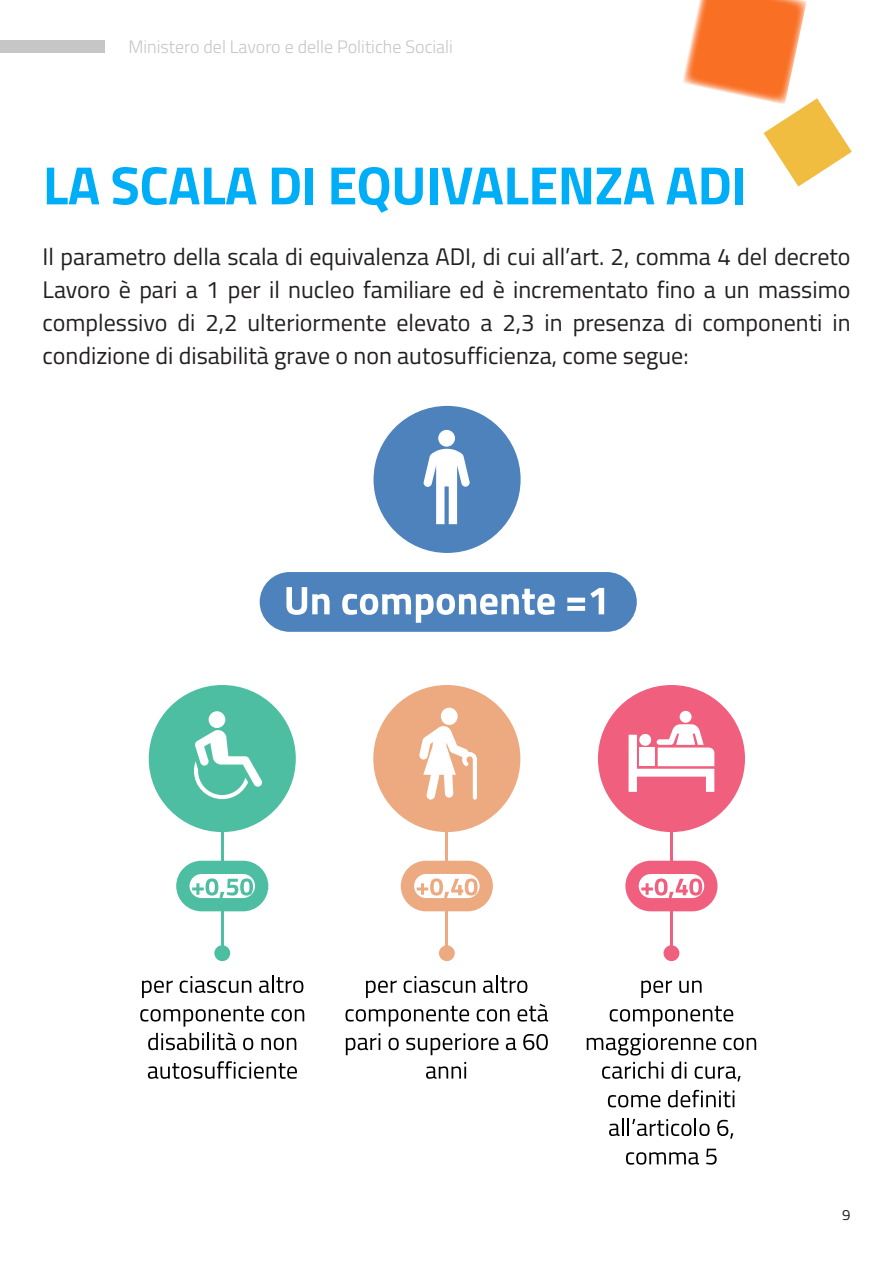
<style>
.page{position:relative;width:893px;height:1263px;background:#fff}
.page>*{position:absolute;margin:0;border:0;box-sizing:border-box;transform-origin:0 0}
.Big_Headline_30_Pt{font:700 54px "Titillium Web";letter-spacing:-.01em;color:#00aef7}
.Body_9_5_Pt{font:24px/33px "Titillium Web";color:#231f20;text-align:justify}
.t1{font:300 18px "Titillium Web";color:#c6c6c6}
.t2{font:15px "Titillium Web";color:#231f20}
</style>
<div class="page">
<svg style="left:683px;top:0;width:169px;height:187px"></svg>
<div style="left:374px;top:406px;width:147px;height:147px;background:#4d82bc;border-radius:50%"></div>
<div style="left:438px;top:430px;width:17px;height:17px;background:#fff;border-radius:50%"></div>
<svg style="left:424px;top:449px;width:46px;height:75px"></svg>
<div style="left:260px;top:572px;width:377px;height:60px;background:#4d82bc;border-radius:30px"></div>
<svg style="left:286px;top:587px;width:44px;height:28px"></svg>
<svg style="left:342px;top:589px;width:213px;height:34px"></svg>
<svg style="left:567px;top:588px;width:37px;height:26px"></svg>
<svg style="left:142px;top:980px;width:31px;height:18px"></svg>
<svg style="left:180px;top:976px;width:71px;height:17px"></svg>
<svg style="left:259px;top:975px;width:44px;height:18px"></svg>
<svg style="left:140px;top:1006px;width:164px;height:44px"></svg>
<svg style="left:148px;top:1061px;width:149px;height:18px"></svg>
<svg style="left:366px;top:980px;width:31px;height:18px"></svg>
<svg style="left:404px;top:976px;width:71px;height:17px"></svg>
<svg style="left:483px;top:975px;width:44px;height:18px"></svg>
<svg style="left:345px;top:1006px;width:124px;height:21px"></svg>
<svg style="left:477px;top:1009px;width:32px;height:12px"></svg>
<svg style="left:517px;top:1004px;width:31px;height:17px"></svg>
<svg style="left:346px;top:1033px;width:34px;height:22px"></svg>
<svg style="left:389px;top:1038px;width:10px;height:12px"></svg>
<svg style="left:406px;top:1033px;width:93px;height:22px"></svg>
<svg style="left:506px;top:1038px;width:10px;height:12px"></svg>
<svg style="left:523px;top:1034px;width:25px;height:16px"></svg>
<svg style="left:426px;top:1062px;width:40px;height:17px"></svg>
<svg style="left:641px;top:980px;width:31px;height:18px"></svg>
<svg style="left:679px;top:980px;width:23px;height:13px"></svg>
<svg style="left:610px;top:1006px;width:123px;height:21px"></svg>
<svg style="left:587px;top:1033px;width:129px;height:22px"></svg>
<svg style="left:723px;top:1038px;width:33px;height:12px"></svg>
<svg style="left:602px;top:1061px;width:61px;height:18px"></svg>
<svg style="left:671px;top:1061px;width:15px;height:18px"></svg>
<svg style="left:695px;top:1066px;width:45px;height:15px"></svg>
<svg style="left:608px;top:1095px;width:52px;height:12px"></svg>
<svg style="left:668px;top:1090px;width:66px;height:17px"></svg>
<svg style="left:609px;top:1119px;width:101px;height:17px"></svg>
<svg style="left:717px;top:1120px;width:16px;height:19px"></svg>
<svg style="left:626px;top:1152px;width:73px;height:12px"></svg>
<svg style="left:706px;top:1149px;width:11px;height:15px"></svg>
<div style="left:149px;top:685px;width:147px;height:147px;background:#4dbea1;border-radius:50%"></div>
<div style="left:209px;top:711px;width:16px;height:17px;background:#fff;border-radius:50%"></div>
<svg style="left:194px;top:730px;width:68px;height:69px"></svg>
<hr style="left:221px;top:832px;width:2px;height:121px;background:#4dbea1">
<div style="left:214px;top:945px;width:16px;height:16px;background:#4dbea1;border-radius:50%"></div>
<svg style="left:183px;top:867px;width:79px;height:38px"></svg>
<div style="left:176px;top:861px;width:92px;height:50px;border:13px solid #4dbea1;border-radius:19px"></div>
<svg style="left:192px;top:878px;width:61px;height:20px"></svg>
<div style="left:373px;top:685px;width:147px;height:147px;background:#edaa81;border-radius:50%"></div>
<svg style="left:419px;top:726px;width:58px;height:74px"></svg>
<div style="left:441px;top:708px;width:17px;height:17px;background:#fff;border-radius:50%"></div>
<hr style="left:446px;top:832px;width:2px;height:121px;background:#edaa81">
<div style="left:439px;top:945px;width:16px;height:16px;background:#edaa81;border-radius:50%"></div>
<svg style="left:407px;top:867px;width:79px;height:38px"></svg>
<div style="left:401px;top:861px;width:92px;height:50px;border:13px solid #edaa81;border-radius:19px"></div>
<svg style="left:417px;top:878px;width:61px;height:20px"></svg>
<div style="left:598px;top:685px;width:147px;height:147px;background:#f05f7d;border-radius:50%"></div>
<hr style="left:670px;top:832px;width:3px;height:121px;background:#f05f7d">
<div style="left:663px;top:945px;width:16px;height:16px;background:#f05f7d;border-radius:50%"></div>
<svg style="left:632px;top:867px;width:79px;height:38px"></svg>
<div style="left:625px;top:861px;width:92px;height:50px;border:13px solid #f05f7d;border-radius:19px"></div>
<svg style="left:641px;top:878px;width:61px;height:20px"></svg>
<div style="left:680px;top:711px;width:12px;height:12px;background:#fff;border-radius:50%"></div>
<svg style="left:629px;top:724px;width:85px;height:68px"></svg>
<div style="left:0;top:40px;width:105px;height:13px;background:#c6c6c6"></div>
<p class="t1" style="left:128px;top:34px;width:326px">Ministero del Lavoro e delle Politiche Sociali</p>
<p class="Big_Headline_30_Pt" style="left:43px;top:144px;width:706px">LA SCALA DI EQUIVALENZA ADI</p>
<p class="Body_9_5_Pt" style="left:43px;top:239px;width:809px">Il parametro della scala di equivalenza ADI, di cui all’art. 2, comma 4 del decreto Lavoro è pari a 1 per il nucleo familiare ed è incrementato fino a un massimo complessivo di 2,2 ulteriormente elevato a 2,3 in presenza di componenti in condizione di disabilità grave o non autosufficienza, come segue:</p>
<p class="t2" style="left:842px;top:1204px;width:10px">9</p>
</div>
